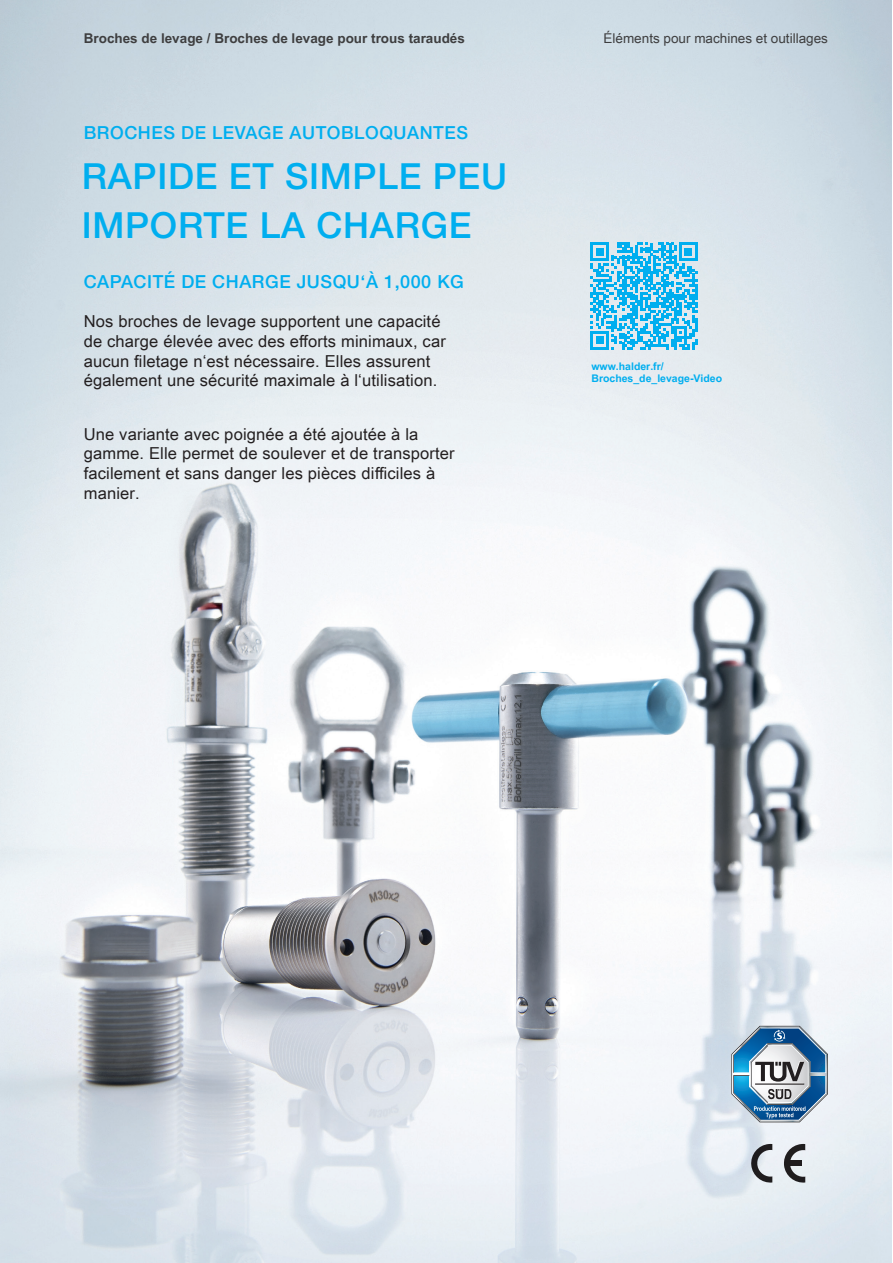
<style>
.page{position:relative;width:893px;height:1263px;background:#fff}
.page>*{position:absolute;margin:0;border:0;box-sizing:border-box;transform-origin:0 0}
.t1{font:500 36px/49.5px "Helvetica Neue LT Std";letter-spacing:.02em;color:#00aeef}
.t2{font:500 18px "Helvetica Neue LT Std";letter-spacing:.03em;color:#00aeef}
.t3{font:16.5px/19.8px "Arial Unicode MS";letter-spacing:.01em;color:#231f20}
.t4{font:700 13.5px "Arial Unicode MS";color:#3e3e3f}
.t5{font:13.5px "Arial Unicode MS";color:#3e3e3f}
.t6{font:700 10.5px/12.6px "Arial Unicode MS";color:#00aeef}
</style>
<div class="page">
<img style="left:0;top:0;width:892px;height:1263px">
<svg style="left:731px;top:1026px;width:97px;height:96px"></svg>
<svg style="left:751px;top:1144px;width:66px;height:38px"></svg>
<div style="left:788px;top:1160px;width:13px;height:6px;background:#231f20"></div>
<svg style="left:591px;top:243px;width:106px;height:106px"></svg>
<p class="t4" style="left:84px;top:29px;width:383px">Broches de levage / Broches de levage pour trous taraudés</p>
<p class="t5" style="left:603px;top:29px;width:226px">Éléments pour machines et outillages</p>
<p class="t2" style="left:84px;top:122px;width:386px">BROCHES DE LEVAGE AUTOBLOQUANTES</p>
<h1 class="t1" style="left:82px;top:151px;width:427px">RAPIDE ET SIMPLE PEU<br>IMPORTE LA CHARGE</h1>
<p class="t2" style="left:84px;top:271px;width:382px">CAPACITÉ DE CHARGE JUSQU‘À 1,000 KG</p>
<p class="t3" style="left:84px;top:311px;width:364px">Nos broches de levage supportent une capacité de charge élevée avec des efforts minimaux, car aucun filetage n‘est nécessaire. Elles assurent également une sécurité maximale à l‘utilisation.</p>
<p class="t3" style="left:84px;top:423px;width:372px">Une variante avec poignée a été ajoutée à la gamme. Elle permet de soulever et de transporter facilement et sans danger les pièces difficiles à manier.</p>
<p class="t6" style="left:591px;top:360px;width:132px">www.halder.fr/<br>Broches_de_levage-Video</p>
</div>
